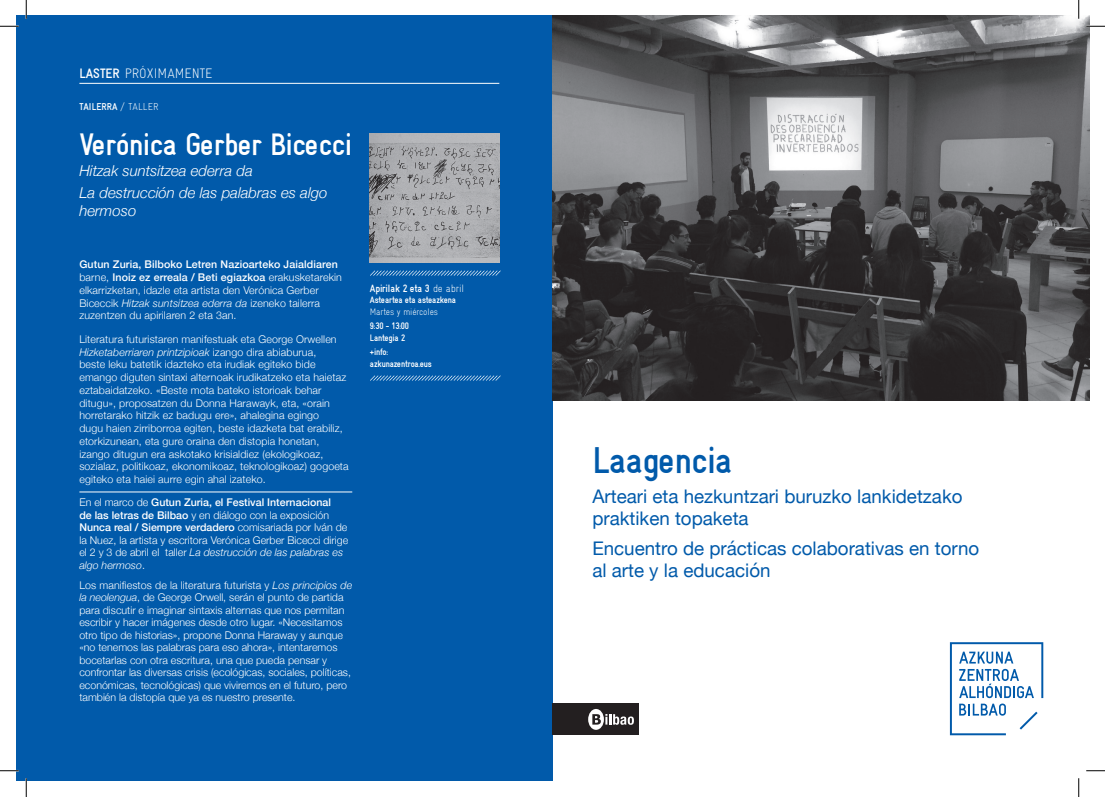
<style>
.page{position:relative;width:1105px;height:797px;background:#fff}
.page>*{position:absolute;margin:0;border:0;box-sizing:border-box;transform-origin:0 0}
.t1{font:700 condensed 37.5px "Alhondiga Bilbao";letter-spacing:-.02em;color:#015aaa}
.t2{font:700 condensed 31.25px "Alhondiga Bilbao";letter-spacing:-.02em;color:#fff}
.t3{font:18.75px/22.5px "Helvetica Neue";color:#015aaa}
.t4{font:italic 300 15px/21.5px "Helvetica Neue";color:#fff}
.t5{font:13.75px "Alhondiga Bilbao Light Condensed L";color:#fff}
.t6{font:300 10.62px/12.8px "Helvetica Neue";letter-spacing:.01em;color:#fff}
.t7{font:700 condensed 10.62px "Alhondiga Bilbao";letter-spacing:-.025em;color:#fff}
.t8{font:700 condensed 10px "Alhondiga Bilbao";letter-spacing:.01em;color:#fff}
.t9{font:700 condensed 9.38px/11.2px "Alhondiga Bilbao";letter-spacing:-.025em;color:#fff}
.t10{font:9.38px "Alhondiga Bilbao Light Condensed L";letter-spacing:-.025em;color:#fff}
.s1{font-family:"Alhondiga Bilbao";font-weight:700;font-stretch:condensed}
.s2{font-family:"Alhondiga Bilbao Light Condensed L";font-weight:400;font-stretch:normal}
.s3{font-weight:500}
.s4{font-style:italic}
</style>
<div class="page">
<div style="left:16px;top:16px;width:536px;height:765px;background:#015aaa"></div>
<img style="left:552px;top:16px;width:537px;height:384px">
<hr style="left:79px;top:83px;width:420px;height:1px;background:#fff">
<img style="left:370px;top:133px;width:129px;height:129px">
<svg style="left:370px;top:270px;width:131px;height:6px"></svg>
<svg style="left:370px;top:375px;width:131px;height:6px"></svg>
<hr style="left:79px;top:492px;width:273px;height:1px;background:#fff">
<svg style="left:950px;top:642px;width:93px;height:93px"></svg>
<div style="left:552px;top:703px;width:87px;height:32px;background:#231f20"></div>
<svg style="left:588px;top:709px;width:46px;height:20px"></svg>
<svg style="left:0;top:25px;width:19px;height:2px"></svg>
<svg style="left:1086px;top:25px;width:19px;height:2px"></svg>
<svg style="left:0;top:770px;width:19px;height:1px"></svg>
<svg style="left:1086px;top:770px;width:19px;height:1px"></svg>
<svg style="left:25px;top:0;width:2px;height:19px"></svg>
<svg style="left:25px;top:778px;width:2px;height:19px"></svg>
<svg style="left:1078px;top:0;width:1px;height:19px"></svg>
<svg style="left:1078px;top:778px;width:1px;height:19px"></svg>
<p class="t5" style="left:79px;top:65px;width:134px"><span class="s1">LASTER</span> PRÓXIMAMENTE</p>
<p class="t8" style="left:79px;top:101px;width:81px">TAILERRA <span class="s2">/ TALLER</span></p>
<h2 class="t2" style="left:79px;top:127px;width:274px">Verónica Gerber Bicecci</h2>
<h3 class="t4" style="left:79px;top:159px;width:250px">Hitzak suntsitzea ederra da<br>La destrucción de las palabras es algo</h3>
<h3 class="t4" style="left:79px;top:199px;width:58px">hermoso</h3>
<p class="t6" style="left:79px;top:257px;width:264px"><span class="s3">Gutun Zuria, Bilboko Letren Nazioarteko Jaialdiaren </span>barne, <span class="s3">Inoiz ez erreala / Beti egiazkoa</span> erakusketarekin elkarrizketan, idazle eta artista den Verónica Gerber Biceccik <span class="s4">Hitzak suntsitzea ederra da</span> izeneko tailerra zuzentzen du apirilaren 2 eta 3an.</p>
<p class="t6" style="left:79px;top:332px;width:271px">Literatura futuristaren manifestuak eta George Orwellen <span class="s4">Hizketaberriaren printzipioak</span> izango dira abiaburua,<br>beste leku batetik idazteko eta irudiak egiteko bide emango diguten sintaxi alternoak irudikatzeko eta haietaz eztabaidatzeko. «Beste mota bateko istorioak behar ditugu», proposatzen du Donna Harawayk, eta, «orain horretarako hitzik ez badugu ere», ahalegina egingo<br>dugu haien zirriborroa egiten, beste idazketa bat erabiliz, etorkizunean, eta gure oraina den distopia honetan, izango ditugun era askotako krisialdiez (ekologikoaz, sozialaz, politikoaz, ekonomikoaz, teknologikoaz) gogoeta egiteko eta haiei aurre egin ahal izateko.</p>
<p class="t6" style="left:79px;top:495px;width:270px">En el marco de <span class="s3">Gutun Zuria, el Festival Internacional<br>de las letras de Bilbao</span> y en diálogo con la exposición <span class="s3">Nunca real / Siempre verdadero</span> comisariada por Iván de la Nuez, la artista y escritora Verónica Gerber Bicecci dirige el 2 y 3 de abril el taller <span class="s4">La destrucción de las palabras es algo hermoso</span>.</p>
<p class="t6" style="left:79px;top:578px;width:274px">Los manifiestos de la literatura futurista y <span class="s4">Los principios de la neolengua</span>, de George Orwell, serán el punto de partida para discutir e imaginar sintaxis alternas que nos permitan escribir y hacer imágenes desde otro lugar. «Necesitamos otro tipo de historias», propone Donna Haraway y aunque «no tenemos las palabras para eso ahora», intentaremos bocetarlas con otra escritura, una que pueda pensar y confrontar las diversas crisis (ecológicas, sociales, políticas, económicas, tecnológicas) que viviremos en el futuro, pero también la distopía que ya es nuestro presente.</p>
<p class="t7" style="left:370px;top:282px;width:96px">Apirilak 2 eta 3 <span class="s2">de abril</span></p>
<p class="t9" style="left:370px;top:294px;width:88px">Asteartea eta asteazkena</p>
<p class="t10" style="left:370px;top:306px;width:69px">Martes y miércoles</p>
<p class="t9" style="left:370px;top:320px;width:41px">9:30 - 13:00<br>Lantegia 2</p>
<p class="t9" style="left:370px;top:346px;width:63px">+info: azkunazentroa.eus</p>
<h1 class="t1" style="left:592px;top:439px;width:142px">Laagencia</h1>
<h3 class="t3" style="left:592px;top:486px;width:372px">Arteari eta hezkuntzari buruzko lankidetzako praktiken topaketa</h3>
<h3 class="t3" style="left:592px;top:538px;width:388px">Encuentro de prácticas colaborativas en torno al arte y la educación</h3>
</div>
